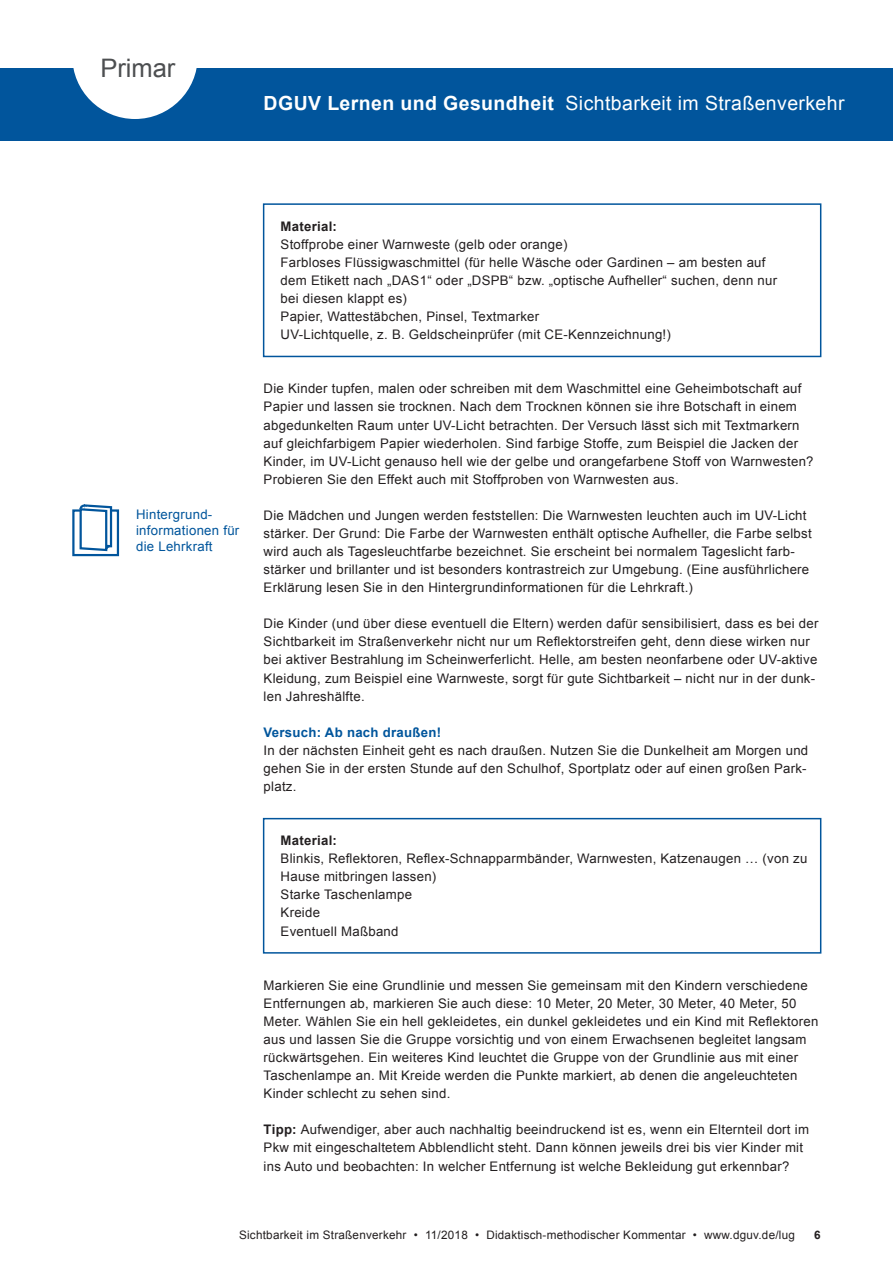
<style>
.page{position:relative;width:893px;height:1263px;background:#fff}
.page>*{position:absolute;margin:0;border:0;box-sizing:border-box;transform-origin:0 0}
.t1{font:25.5px "Arial";color:#4d4f51}
.t2{font:19.5px "Arial";letter-spacing:.02em;color:#fff}
.t3{font:13.2px/18px "Arial";letter-spacing:.02em;color:#231f20}
.t4{font:13.2px/15.9px "Arial";letter-spacing:.02em;color:#01559c}
.t5{font:700 13.2px "Arial";letter-spacing:.02em;color:#01559c}
.t6{font:700 13.2px "Arial";letter-spacing:.02em;color:#231f20}
.t7{font:11.7px "Arial";letter-spacing:.02em;color:#231f20}
.t8{font:700 11.7px "Arial";color:#231f20}
.s1{font-weight:700}
</style>
<div class="page">
<div style="left:0;top:68px;width:893px;height:72px;background:#01559c"></div>
<svg style="left:73px;top:68px;width:124px;height:51px"></svg>
<div style="left:263px;top:203px;width:558px;height:154px;border:2px solid #01559c"></div>
<div style="left:263px;top:818px;width:558px;height:136px;border:2px solid #01559c"></div>
<div style="left:72px;top:509px;width:47px;height:47px;border:2px solid #01559c"></div>
<svg style="left:78px;top:504px;width:36px;height:48px"></svg>
<h1 class="t1" style="left:100px;top:51px;width:77px">Primar</h1>
<h2 class="t2" style="left:264px;top:90px;width:582px"><span class="s1">DGUV Lernen und Gesundheit</span> Sichtbarkeit im Straßenverkehr</h2>
<p class="t4" style="left:136px;top:507px;width:105px">Hintergrund&shy;informationen für die Lehrkraft</p>
<p class="t6" style="left:281px;top:217px;width:58px">Material:</p>
<p class="t3" style="left:281px;top:235px;width:498px">Stoffprobe einer Warnweste (gelb oder orange)<br>Farbloses Flüssigwaschmittel (für helle Wäsche oder Gardinen – am besten auf dem Etikett nach „DAS1“ oder „DSPB“ bzw. „optische Aufheller“ suchen, denn nur bei diesen klappt es)<br>Papier, Wattestäbchen, Pinsel, Textmarker<br>UV-Lichtquelle, z. B. Geldscheinprüfer (mit CE-Kennzeichnung!)</p>
<p class="t3" style="left:264px;top:380px;width:551px">Die Kinder tupfen, malen oder schreiben mit dem Waschmittel eine Geheimbotschaft auf Papier und lassen sie trocknen. Nach dem Trocknen können sie ihre Botschaft in einem abgedunkelten Raum unter UV-Licht betrachten. Der Versuch lässt sich mit Textmarkern auf gleichfarbigem Papier wiederholen. Sind farbige Stoffe, zum Beispiel die Jacken der Kinder, im UV-Licht genauso hell wie der gelbe und orangefarbene Stoff von Warnwesten?<br>Probieren Sie den Effekt auch mit Stoffproben von Warnwesten aus.</p>
<p class="t3" style="left:264px;top:506px;width:550px">Die Mädchen und Jungen werden feststellen: Die Warnwesten leuchten auch im UV-Licht stärker. Der Grund: Die Farbe der Warnwesten enthält optische Aufheller, die Farbe selbst wird auch als Tagesleuchtfarbe bezeichnet. Sie erscheint bei normalem Tageslicht farb&shy;stärker und brillanter und ist besonders kontrastreich zur Umgebung. (Eine ausführlichere Erklärung lesen Sie in den Hintergrundinformationen für die Lehrkraft.)</p>
<p class="t3" style="left:264px;top:615px;width:556px">Die Kinder (und über diese eventuell die Eltern) werden dafür sensibilisiert, dass es bei der Sichtbarkeit im Straßenverkehr nicht nur um Reflektorstreifen geht, denn diese wirken nur bei aktiver Bestrahlung im Scheinwerferlicht. Helle, am besten neonfarbene oder UV-aktive Kleidung, zum Beispiel eine Warnweste, sorgt für gute Sichtbarkeit – nicht nur in der dunk&shy;len Jahreshälfte.</p>
<p class="t5" style="left:264px;top:723px;width:179px">Versuch: Ab nach draußen!</p>
<p class="t3" style="left:264px;top:741px;width:546px">In der nächsten Einheit geht es nach draußen. Nutzen Sie die Dunkelheit am Morgen und gehen Sie in der ersten Stunde auf den Schulhof, Sportplatz oder auf einen großen Park&shy;platz.</p>
<p class="t6" style="left:281px;top:832px;width:58px">Material:</p>
<p class="t3" style="left:281px;top:850px;width:528px">Blinkis, Reflektoren, Reflex-Schnapparmbänder, Warnwesten, Katzenaugen … (von zu<br>Hause mitbringen lassen)<br>Starke Taschenlampe<br>Kreide<br>Eventuell Maßband</p>
<p class="t3" style="left:264px;top:976px;width:556px">Markieren Sie eine Grundlinie und messen Sie gemeinsam mit den Kindern verschiedene Entfernungen ab, markieren Sie auch diese: 10 Meter, 20 Meter, 30 Meter, 40 Meter, 50<br>Meter. Wählen Sie ein hell gekleidetes, ein dunkel gekleidetes und ein Kind mit Reflektoren aus und lassen Sie die Gruppe vorsichtig und von einem Erwachsenen begleitet langsam rückwärtsgehen. Ein weiteres Kind leuchtet die Gruppe von der Grundlinie aus mit einer Taschenlampe an. Mit Kreide werden die Punkte markiert, ab denen die angeleuchteten Kinder schlecht zu sehen sind.</p>
<p class="t3" style="left:264px;top:1121px;width:547px"><span class="s1">Tipp:</span> Aufwendiger, aber auch nachhaltig beeindruckend ist es, wenn ein Elternteil dort im<br>Pkw mit eingeschaltetem Abblendlicht steht. Dann können jeweils drei bis vier Kinder mit ins Auto und beobachten: In welcher Entfernung ist welche Bekleidung gut erkennbar?</p>
<p class="t7" style="left:239px;top:1228px;width:557px">Sichtbarkeit im Straßenverkehr • 11/2018 • Didaktisch-methodischer Kommentar • www.dguv.de/lug</p>
<p class="t8" style="left:814px;top:1227px;width:8px">6</p>
</div>
